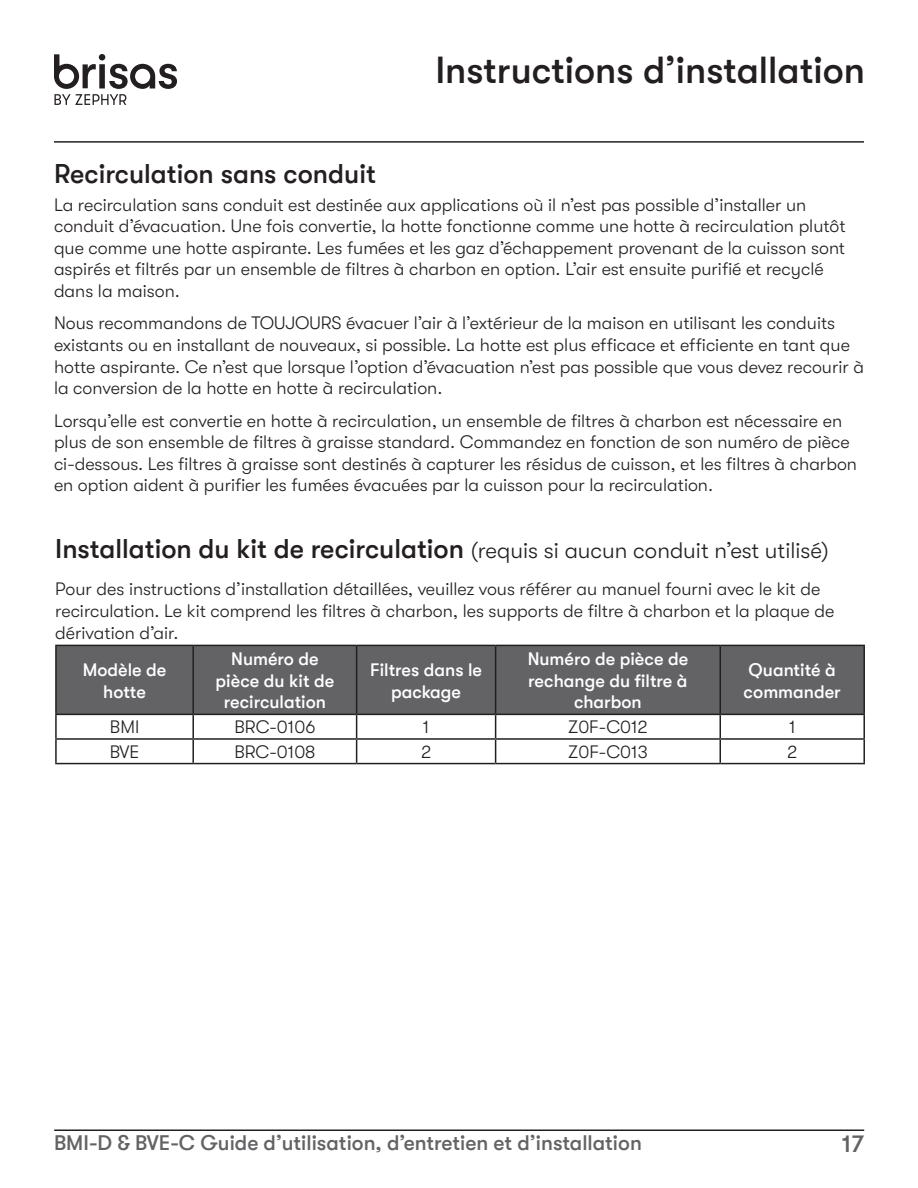
<style>
.page{position:relative;width:918px;height:1188px;background:#fff}
.page>*{position:absolute;margin:0;border:0;box-sizing:border-box;transform-origin:0 0}
.t1{font:500 37.5px "GT Walsheim";color:#231f20}
.t2{font:500 27px "GT Walsheim";color:#231f20}
.t3{font:500 24px "GT Walsheim";color:#636366}
.t4{font:300 22.5px "GT Walsheim";color:#231f20}
.t5{font:500 21px "GT Walsheim";color:#636366}
.t6{font:300 18px/21.6px "GT Walsheim";color:#231f20}
.t7{font:500 18px/21.6px "GT Walsheim";color:#fff;text-align:center}
.s1{font-weight:500;font-size:27px}
</style>
<div class="page">
<hr style="left:54px;top:141px;width:810px;height:2px;background:#231f20">
<hr style="left:54px;top:1130px;width:810px;height:1px;background:#231f20">
<svg style="left:54px;top:54px;width:123px;height:51px"></svg>
<div style="left:57px;top:646px;width:806px;height:68px;background:#636366"></div>
<hr style="left:55px;top:645px;width:138px;height:1px;background:#231f20">
<hr style="left:55px;top:646px;width:2px;height:68px;background:#231f20">
<hr style="left:193px;top:645px;width:164px;height:1px;background:#231f20">
<hr style="left:192px;top:646px;width:2px;height:68px;background:#231f20">
<hr style="left:357px;top:645px;width:139px;height:1px;background:#231f20">
<hr style="left:356px;top:646px;width:1px;height:68px;background:#231f20">
<hr style="left:496px;top:645px;width:224px;height:1px;background:#231f20">
<hr style="left:495px;top:646px;width:1px;height:68px;background:#231f20">
<hr style="left:720px;top:645px;width:145px;height:1px;background:#231f20">
<hr style="left:720px;top:646px;width:1px;height:68px;background:#231f20">
<hr style="left:863px;top:646px;width:2px;height:68px;background:#231f20">
<hr style="left:55px;top:714px;width:138px;height:1px;background:#231f20">
<hr style="left:55px;top:715px;width:2px;height:23px;background:#231f20">
<hr style="left:193px;top:714px;width:164px;height:1px;background:#231f20">
<hr style="left:192px;top:715px;width:2px;height:23px;background:#231f20">
<hr style="left:357px;top:714px;width:139px;height:1px;background:#231f20">
<hr style="left:496px;top:714px;width:224px;height:1px;background:#231f20">
<hr style="left:720px;top:714px;width:145px;height:1px;background:#231f20">
<hr style="left:863px;top:715px;width:2px;height:23px;background:#231f20">
<hr style="left:55px;top:738px;width:138px;height:2px;background:#231f20">
<hr style="left:55px;top:740px;width:2px;height:23px;background:#231f20">
<hr style="left:193px;top:738px;width:164px;height:2px;background:#231f20">
<hr style="left:192px;top:740px;width:2px;height:23px;background:#231f20">
<hr style="left:357px;top:738px;width:139px;height:2px;background:#231f20">
<svg style="left:356px;top:715px;width:1px;height:48px"></svg>
<hr style="left:496px;top:738px;width:224px;height:2px;background:#231f20">
<svg style="left:495px;top:715px;width:1px;height:48px"></svg>
<hr style="left:720px;top:738px;width:145px;height:2px;background:#231f20">
<svg style="left:720px;top:715px;width:1px;height:48px"></svg>
<hr style="left:863px;top:740px;width:2px;height:23px;background:#231f20">
<hr style="left:55px;top:763px;width:138px;height:1px;background:#231f20">
<hr style="left:193px;top:763px;width:164px;height:1px;background:#231f20">
<hr style="left:357px;top:763px;width:139px;height:1px;background:#231f20">
<hr style="left:496px;top:763px;width:224px;height:1px;background:#231f20">
<hr style="left:720px;top:763px;width:145px;height:1px;background:#231f20">
<h1 class="t1" style="left:435px;top:49px;width:431px">Instructions d’installation</h1>
<h2 class="t2" style="left:54px;top:158px;width:323px">Recirculation sans conduit</h2>
<p class="t6" style="left:54px;top:194px;width:793px">La recirculation sans conduit est destinée aux applications où il n’est pas possible d’installer un conduit d’évacuation. Une fois convertie, la hotte fonctionne comme une hotte à recirculation plutôt que comme une hotte aspirante. Les fumées et les gaz d’échappement provenant de la cuisson sont aspirés et filtrés par un ensemble de filtres à charbon en option. L’air est ensuite purifié et recyclé dans la maison.</p>
<p class="t6" style="left:54px;top:313px;width:812px">Nous recommandons de TOUJOURS évacuer l’air à l’extérieur de la maison en utilisant les conduits existants ou en installant de nouveaux, si possible. La hotte est plus efficace et efficiente en tant que hotte aspirante. Ce n’est que lorsque l’option d’évacuation n’est pas possible que vous devez recourir à la conversion de la hotte en hotte à recirculation.</p>
<p class="t6" style="left:54px;top:410px;width:805px">Lorsqu’elle est convertie en hotte à recirculation, un ensemble de filtres à charbon est nécessaire en plus de son ensemble de filtres à graisse standard. Commandez en fonction de son numéro de pièce ci-dessous. Les filtres à graisse sont destinés à capturer les résidus de cuisson, et les filtres à charbon en option aident à purifier les fumées évacuées par la cuisson pour la recirculation.</p>
<p class="t4" style="left:55px;top:537px;width:775px"><span class="s1">Installation du kit de recirculation</span> (requis si aucun conduit n’est utilisé)</p>
<p class="t6" style="left:55px;top:579px;width:781px">Pour des instructions d’installation détaillées, veuillez vous référer au manuel fourni avec le kit de recirculation. Le kit comprend les filtres à charbon, les supports de filtre à charbon et la plaque de dérivation d’air.</p>
<p class="t7" style="left:83px;top:659px;width:85px">Modèle de hotte</p>
<p class="t7" style="left:216px;top:648px;width:120px">Numéro de pièce du kit de recirculation</p>
<p class="t7" style="left:370px;top:659px;width:113px">Filtres dans le package</p>
<p class="t7" style="left:528px;top:648px;width:162px">Numéro de pièce de rechange du filtre à charbon</p>
<p class="t7" style="left:744px;top:659px;width:99px;text-align:left">Quantité à commander</p>
<p class="t6" style="left:110px;top:716px;width:31px">BMI</p>
<p class="t6" style="left:234px;top:716px;width:83px">BRC-0106</p>
<p class="t6" style="left:423px;top:716px;width:8px">1</p>
<p class="t6" style="left:568px;top:716px;width:81px">Z0F-C012</p>
<p class="t6" style="left:789px;top:716px;width:8px">1</p>
<p class="t6" style="left:110px;top:741px;width:31px">BVE</p>
<p class="t6" style="left:234px;top:741px;width:83px">BRC-0108</p>
<p class="t6" style="left:421px;top:741px;width:12px">2</p>
<p class="t6" style="left:568px;top:741px;width:81px">Z0F-C013</p>
<p class="t6" style="left:787px;top:741px;width:12px">2</p>
<p class="t5" style="left:54px;top:1131px;width:589px">BMI-D &amp; BVE-C Guide d’utilisation, d’entretien et d’installation</p>
<h3 class="t3" style="left:842px;top:1131px;width:24px">17</h3>
</div>
